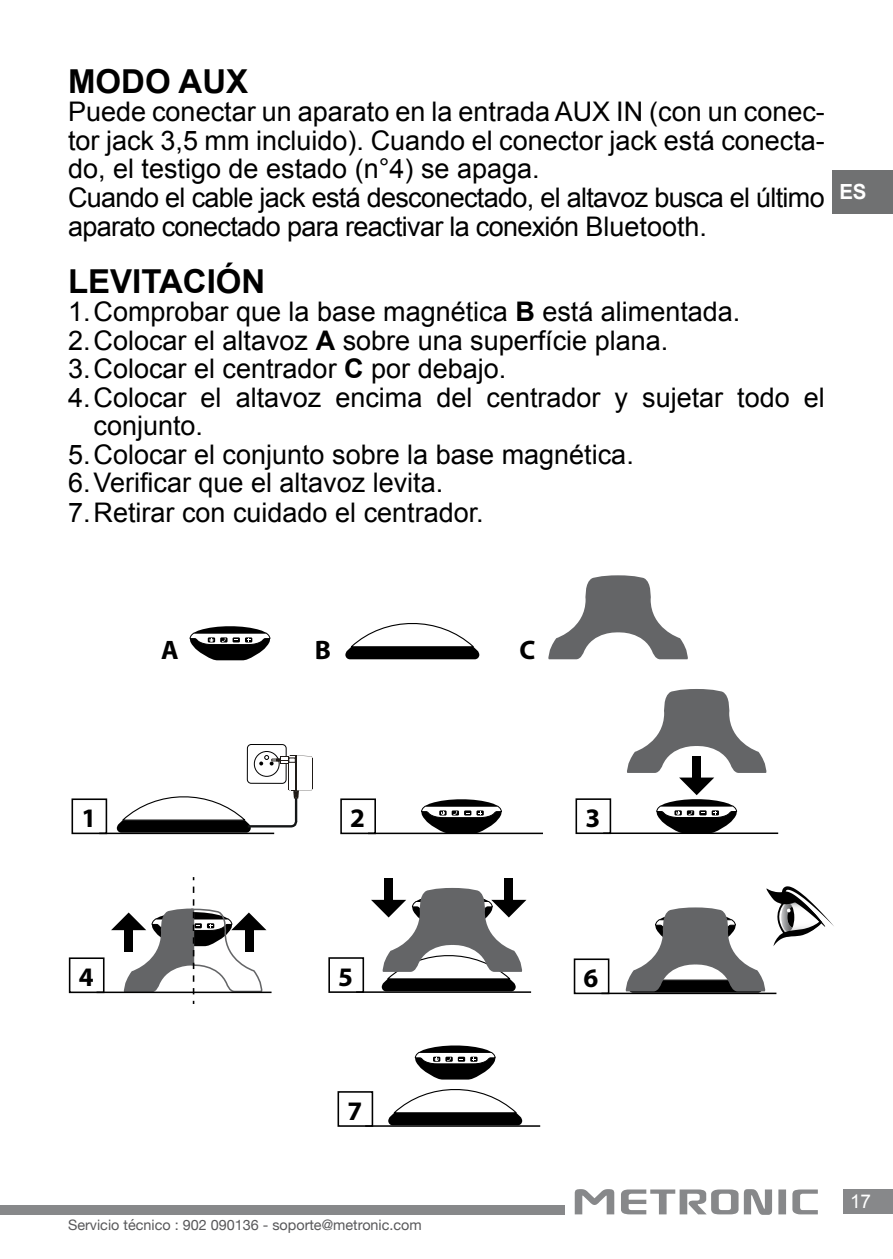
<style>
.page{position:relative;width:893px;height:1259px;background:#fff}
.page>*{position:absolute;margin:0;border:0;box-sizing:border-box;transform-origin:0 0}
.t1{font:700 33px "Arial";color:#000}
.t2{font:27px/28.5px "Arial";color:#000}
.t3{font:700 26.7px "Myriad Pro";color:#000}
.t4{font:700 21px "Arial";color:#fff}
.t5{font:18.9px "Arial";color:#fff}
.t6{font:14.4px "Helvetica Neue";color:#58585a}
.s1{font-weight:700}
</style>
<div class="page">
<svg style="left:621px;top:1189px;width:197px;height:25px"></svg>
<svg style="left:575px;top:1189px;width:39px;height:25px"></svg>
<svg style="left:0;top:1205px;width:3px;height:9px"></svg>
<div style="left:3px;top:1204px;width:562px;height:10px;background:#87888a"></div>
<div style="left:843px;top:1189px;width:50px;height:24px;background:#87888a"></div>
<div style="left:832px;top:170px;width:61px;height:43px;background:#707172"></div>
<svg style="left:189px;top:626px;width:82px;height:34px"></svg>
<svg style="left:548px;top:575px;width:140px;height:84px"></svg>
<svg style="left:345px;top:623px;width:134px;height:36px"></svg>
<svg style="left:388px;top:1045px;width:134px;height:80px"></svg>
<svg style="left:627px;top:689px;width:140px;height:143px"></svg>
<div style="left:505px;top:878px;width:8px;height:22px;background:#000"></div>
<div style="left:384px;top:878px;width:9px;height:22px;background:#000"></div>
<svg style="left:371px;top:888px;width:155px;height:103px"></svg>
<svg style="left:111px;top:886px;width:155px;height:118px"></svg>
<hr style="left:603px;top:832px;width:175px;height:2px;background:#000">
<div style="left:575px;top:798px;width:36px;height:36px;border:2px solid #000"></div>
<svg style="left:421px;top:799px;width:81px;height:33px"></svg>
<hr style="left:368px;top:832px;width:175px;height:2px;background:#000">
<div style="left:340px;top:798px;width:36px;height:36px;border:2px solid #000"></div>
<hr style="left:99px;top:832px;width:175px;height:2px;background:#000">
<div style="left:72px;top:798px;width:35px;height:36px;border:2px solid #000"></div>
<hr style="left:97px;top:991px;width:175px;height:2px;background:#000">
<div style="left:69px;top:957px;width:36px;height:36px;border:2px solid #000"></div>
<hr style="left:356px;top:991px;width:175px;height:2px;background:#000">
<div style="left:328px;top:957px;width:36px;height:36px;border:2px solid #000"></div>
<hr style="left:601px;top:992px;width:175px;height:2px;background:#000">
<div style="left:574px;top:958px;width:35px;height:36px;border:2px solid #000"></div>
<hr style="left:365px;top:1125px;width:175px;height:1px;background:#000">
<div style="left:337px;top:1091px;width:36px;height:35px;border:2px solid #000"></div>
<div style="left:247px;top:744px;width:39px;height:39px;border:1px solid #000;border-radius:4px"></div>
<div style="left:254px;top:751px;width:25px;height:25px;border:1px solid #000;border-radius:50%"></div>
<hr style="left:312px;top:758px;width:1px;height:31px;background:#1f1a16">
<svg style="left:117px;top:755px;width:195px;height:77px"></svg>
<svg style="left:625px;top:886px;width:209px;height:106px"></svg>
<p class="t1" style="left:68px;top:60px;width:182px">ModO AUX</p>
<p class="t2" style="left:68px;top:98px;width:758px">Puede conectar un aparato en la entrada AUX IN (con un conec&shy;tor jack 3,5 mm incluido). Cuando el conector jack está conecta&shy;do, el testigo de estado (n°4) se apaga.<br>Cuando el cable jack está desconectado, el altavoz busca el último aparato conectado para reactivar la conexión Bluetooth.</p>
<p class="t1" style="left:68px;top:259px;width:199px">LEVITACIÓN</p>
<p class="t2" style="left:68px;top:297px;width:674px">1.Comprobar que la base magnética <span class="s1">B</span> está alimentada.</p>
<p class="t2" style="left:68px;top:326px;width:602px">2.Colocar el altavoz <span class="s1">A</span> sobre una superfície plana.</p>
<p class="t2" style="left:68px;top:354px;width:440px">3.Colocar el centrador <span class="s1">C</span> por debajo.</p>
<p class="t2" style="left:68px;top:383px;width:758px">4.Colocar el altavoz encima del centrador y sujetar todo el</p>
<p class="t2" style="left:94px;top:412px;width:111px">conjunto.</p>
<p class="t2" style="left:68px;top:440px;width:567px">5.Colocar el conjunto sobre la base magnética.</p>
<p class="t2" style="left:68px;top:469px;width:377px">6.Verificar que el altavoz levita.</p>
<p class="t2" style="left:68px;top:499px;width:417px">7.Retirar con cuidado el centrador.</p>
<p class="t4" style="left:839px;top:178px;width:28px">ES</p>
<p class="t3" style="left:161px;top:633px;width:19px">A</p>
<p class="t3" style="left:315px;top:633px;width:18px">B</p>
<p class="t3" style="left:520px;top:633px;width:17px">C</p>
<p class="t3" style="left:81px;top:801px;width:16px">1</p>
<p class="t3" style="left:350px;top:801px;width:16px">2</p>
<p class="t3" style="left:585px;top:801px;width:16px">3</p>
<p class="t3" style="left:79px;top:960px;width:16px">4</p>
<p class="t3" style="left:338px;top:959px;width:16px">5</p>
<p class="t3" style="left:584px;top:961px;width:16px">6</p>
<p class="t3" style="left:347px;top:1093px;width:16px">7</p>
<p class="t6" style="left:68px;top:1214px;width:355px">Servicio técnico : 902 090136 - soporte@metronic.com</p>
<p class="t5" style="left:850px;top:1189px;width:23px">17</p>
</div>
